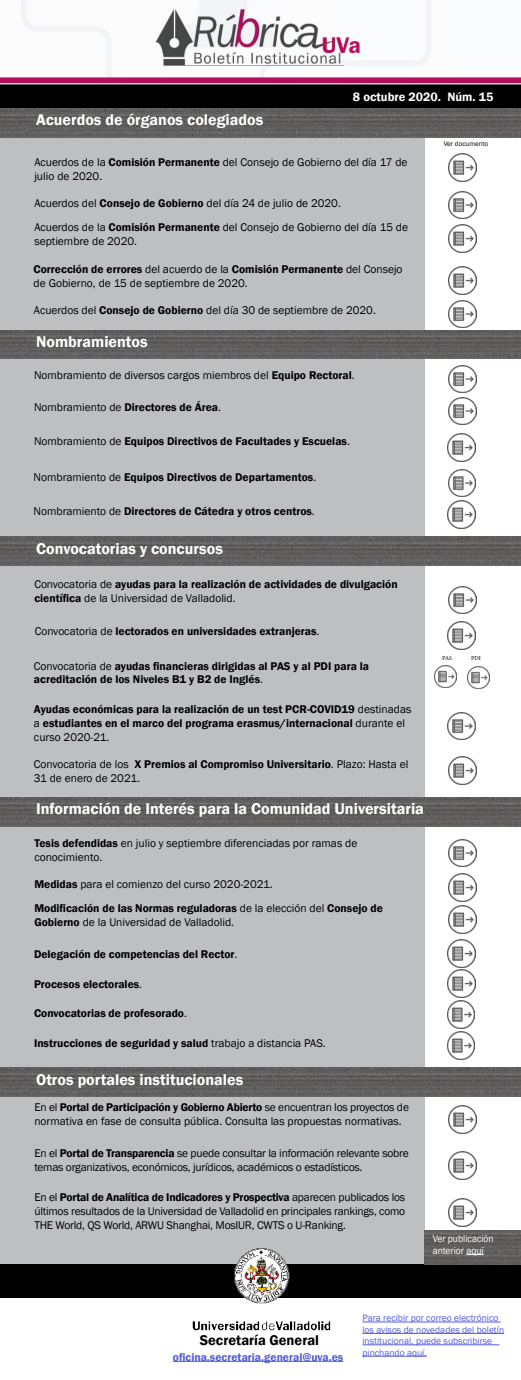
<style>
.page{position:relative;width:521px;height:1380px;background:#fff}
.page>*{position:absolute;margin:0;border:0;box-sizing:border-box;transform-origin:0 0}
.t1{font:600 16px "Franklin Gothic";color:#fff}
.t2{font:600 14.5px "Franklin Gothic";color:#000}
.t3{font:600 12.5px "Franklin Gothic";color:#fff}
.t4{font:11.5px/13.8px "Franklin Gothic";color:#000}
.t5{font:600 11.5px/13.8px "Franklin Gothic";color:#000}
.t6{font:11.5px/13.8px "Franklin Gothic";letter-spacing:-.02em;color:#000}
.t7{font:600 11.5px "Franklin Gothic";color:#4f5cd6}
.t8{font:10.25px/11.4px "Franklin Gothic";color:#fff;scale:.93 1}
.t9{font:9.5px/11.4px "Franklin Gothic";color:#4f5cd6}
.t10{font:7px "Franklin Gothic";color:#000}
.t11{font:6px "Minion Pro";letter-spacing:-.005em;color:#000}
.s1{font-weight:600}
.s2{font-weight:400}
</style>
<div class="page">
<img style="left:0;top:0;width:521px;height:86px">
<div style="left:0;top:131px;width:425px;height:1141px;background:#bebfc1"></div>
<div style="left:0;top:1263px;width:521px;height:34px;background:#000"></div>
<div style="left:0;top:86px;width:521px;height:23px;background:#000"></div>
<img style="left:0;top:108px;width:521px;height:29px">
<img style="left:0;top:330px;width:521px;height:29px">
<img style="left:0;top:536px;width:521px;height:29px">
<img style="left:0;top:797px;width:521px;height:29px">
<img style="left:425px;top:1230px;width:96px;height:34px">
<img style="left:177px;top:1248px;width:163px;height:83px">
<hr style="left:173px;top:1360px;width:170px;height:1px;background:#4f5cd6">
<img style="left:449px;top:154px;width:27px;height:27px">
<img style="left:449px;top:191px;width:27px;height:27px">
<img style="left:449px;top:224px;width:27px;height:28px">
<img style="left:449px;top:266px;width:27px;height:28px">
<img style="left:449px;top:300px;width:27px;height:27px">
<img style="left:449px;top:365px;width:27px;height:27px">
<img style="left:449px;top:397px;width:27px;height:28px">
<img style="left:448px;top:469px;width:28px;height:27px">
<img style="left:448px;top:434px;width:28px;height:27px">
<img style="left:448px;top:500px;width:28px;height:28px">
<img style="left:449px;top:1105px;width:27px;height:27px">
<img style="left:449px;top:1151px;width:27px;height:27px">
<img style="left:449px;top:1198px;width:27px;height:28px">
<img style="left:449px;top:839px;width:27px;height:27px">
<img style="left:449px;top:873px;width:27px;height:28px">
<img style="left:449px;top:905px;width:27px;height:28px">
<img style="left:448px;top:939px;width:27px;height:27px">
<img style="left:448px;top:969px;width:27px;height:28px">
<img style="left:447px;top:1000px;width:28px;height:27px">
<img style="left:447px;top:1031px;width:28px;height:28px">
<img style="left:449px;top:586px;width:27px;height:27px">
<img style="left:448px;top:621px;width:28px;height:28px">
<img style="left:435px;top:665px;width:22px;height:22px">
<img style="left:468px;top:666px;width:22px;height:22px">
<img style="left:449px;top:756px;width:27px;height:28px">
<img style="left:448px;top:712px;width:27px;height:27px">
<hr style="left:362px;top:1321px;width:139px;height:1px;background:#4f5cd6">
<hr style="left:362px;top:1332px;width:142px;height:1px;background:#4f5cd6">
<hr style="left:362px;top:1344px;width:137px;height:1px;background:#4f5cd6">
<hr style="left:362px;top:1355px;width:65px;height:1px;background:#4f5cd6">
<svg style="left:466px;top:1253px;width:18px;height:1px"></svg>
<img style="left:0;top:1067px;width:521px;height:29px">
<h1 class="t1" style="left:36px;top:110px;width:229px">Acuerdos de órganos colegiados</h1>
<p class="t3" style="left:353px;top:89px;width:142px">8 octubre 2020. Núm. 15</p>
<p class="t10" style="left:444px;top:139px;width:46px">Ver documento</p>
<p class="t4" style="left:34px;top:156px;width:375px">Acuerdos de la <span class="s1">Comisión Permanente</span> del Consejo de Gobierno del día 17 de julio de 2020.</p>
<p class="t4" style="left:34px;top:196px;width:308px">Acuerdos del <span class="s1">Consejo de Gobierno</span> del día 24 de julio de 2020.</p>
<p class="t4" style="left:34px;top:220px;width:375px">Acuerdos de la <span class="s1">Comisión Permanente</span> del Consejo de Gobierno del día 15 de septiembre de 2020.</p>
<p class="t4" style="left:34px;top:263px;width:370px"><span class="s1">Corrección de errores</span> del acuerdo de la <span class="s1">Comisión Permanente</span> del Consejo de Gobierno, de 15 de septiembre de 2020.</p>
<p class="t4" style="left:34px;top:303px;width:343px">Acuerdos del <span class="s1">Consejo de Gobierno</span> del día 30 de septiembre de 2020.</p>
<h1 class="t1" style="left:36px;top:332px;width:113px">Nombramientos</h1>
<p class="t4" style="left:34px;top:368px;width:322px">Nombramiento de diversos cargos miembros del <span class="s1">Equipo Rectoral</span>.</p>
<p class="t5" style="left:34px;top:400px;width:189px"><span class="s2">Nombramiento de</span> Directores de Área<span class="s2">.</span></p>
<p class="t5" style="left:34px;top:434px;width:317px"><span class="s2">Nombramiento de</span> Equipos Directivos de Facultades y Escuelas<span class="s2">.</span></p>
<p class="t5" style="left:34px;top:470px;width:284px"><span class="s2">Nombramiento de</span> Equipos Directivos de Departamentos<span class="s2">.</span></p>
<p class="t5" style="left:34px;top:504px;width:283px"><span class="s2">Nombramiento de</span> Directores de Cátedra y otros centros<span class="s2">.</span></p>
<h1 class="t1" style="left:36px;top:538px;width:188px">Convocatorias y concursos</h1>
<p class="t5" style="left:34px;top:577px;width:365px"><span class="s2">Convocatoria de</span> ayudas para la realización de actividades de divulgación científica <span class="s2">de la Universidad de Valladolid.</span></p>
<p class="t5" style="left:35px;top:624px;width:286px"><span class="s2">Convocatoria de</span> lectorados en universidades extranjeras<span class="s2">.</span></p>
<p class="t5" style="left:34px;top:658px;width:337px"><span class="s2">Convocatoria de</span> ayudas financieras dirigidas al PAS y al PDI para la acreditación de los Niveles B1 y B2 de Inglés<span class="s2">.</span></p>
<p class="t5" style="left:34px;top:702px;width:379px">Ayudas económicas para la realización de un test PCR-COVID19 <span class="s2">destinadas a</span> estudiantes en el marco del programa erasmus/internacional <span class="s2">durante el curso 2020-21.</span></p>
<p class="t4" style="left:34px;top:757px;width:376px">Convocatoria de los <span class="s1">X Premios al Compromiso Universitario</span>. Plazo: Hasta el<br>31 de enero de 2021.</p>
<h1 class="t1" style="left:36px;top:799px;width:389px">Información de Interés para la Comunidad Universitaria</h1>
<p class="t4" style="left:34px;top:836px;width:325px"><span class="s1">Tesis defendidas</span> en julio y septiembre diferenciadas por ramas de conocimiento.</p>
<p class="t4" style="left:34px;top:876px;width:240px"><span class="s1">Medidas</span> para el comienzo del curso 2020-2021.</p>
<p class="t5" style="left:34px;top:901px;width:350px">Modificación de las Normas reguladoras <span class="s2">de la elección del</span> Consejo de<br>Gobierno <span class="s2">de la Universidad de Valladolid.</span></p>
<p class="t5" style="left:34px;top:947px;width:205px">Delegación de competencias del Rector<span class="s2">.</span></p>
<p class="t5" style="left:34px;top:977px;width:110px">Procesos electorales<span class="s2">.</span></p>
<p class="t5" style="left:34px;top:1006px;width:155px">Convocatorias de profesorado<span class="s2">.</span></p>
<p class="t5" style="left:34px;top:1035px;width:293px">Instrucciones de seguridad y salud <span class="s2">trabajo a distancia PAS.</span></p>
<p class="t11" style="left:442px;top:654px;width:11px">PAS</p>
<p class="t11" style="left:471px;top:654px;width:11px">PDI</p>
<h1 class="t1" style="left:36px;top:1069px;width:209px">Otros portales institucionales</h1>
<p class="t4" style="left:34px;top:1100px;width:376px">En el <span class="s1">Portal de Participación y Gobierno Abierto</span> se encuentran los proyectos de normativa en fase de consulta pública. Consulta las propuestas normativas.</p>
<p class="t6" style="left:34px;top:1146px;width:376px">En el <span class="s1">Portal de Transparencia</span> se puede consultar la información relevante sobre temas organizativos, económicos, jurídicos, académicos o estadísticos.</p>
<p class="t4" style="left:34px;top:1190px;width:372px;text-align:justify">En el <span class="s1">Portal de Analítica de Indicadores y Prospectiva</span> aparecen publicados los últimos resultados de la Universidad de Valladolid en principales rankings, como THE World, QS World, ARWU Shanghai, MosIUR, CWTS o U-Ranking.</p>
<p class="t8" style="left:433px;top:1233px;width:67px">Ver publicación anterior aquí</p>
<p class="t2" style="left:200px;top:1331px;width:121px">Secretaría General</p>
<p class="t7" style="left:173px;top:1349px;width:172px">oficina.secretaria.general@uva.es</p>
<p class="t9" style="left:362px;top:1312px;width:143px">Para recibir por correo electrónico los avisos de novedades del boletín institucional, puede subscribirse pinchando aquí.</p>
</div>
